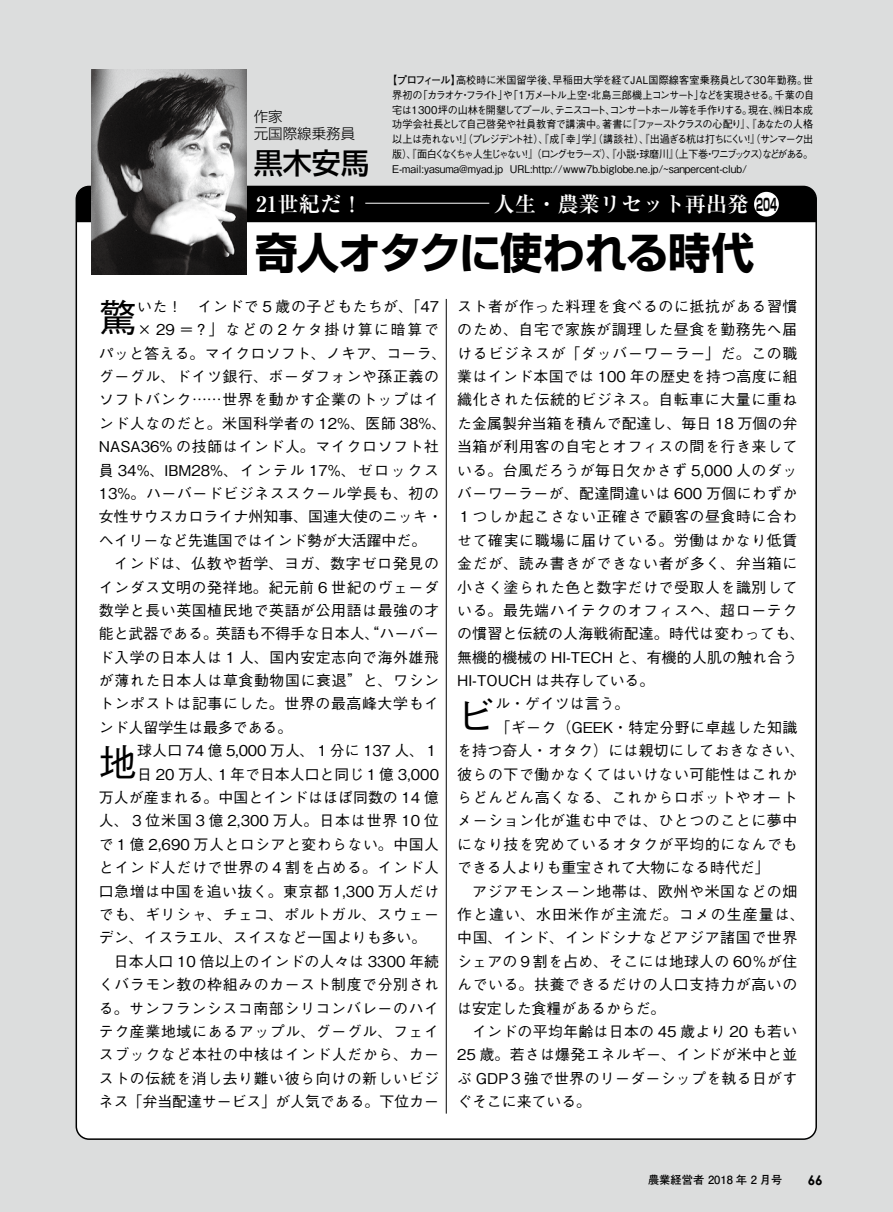
<style>
.page{position:relative;width:893px;height:1212px;background:#dcdddd}
.page>*{position:absolute;margin:0;border:0;box-sizing:border-box;transform-origin:0 0}
.t1{font:700 42.45px "Shin Go Pro";letter-spacing:-.02em;color:#000}
.t2{font:500 38.25px "Gothic BBB Pro";color:#000}
.t3{font:500 28.95px "Shin Go Pro";color:#000}
.t4{font:700 21.3px "Ryumin Pro";color:#fff}
.t5{font:700 16.8px "Shin Go Pro";color:#000;scale:.51 1}
.t6{font:500 14.85px/23.4px "Gothic BBB Pro";letter-spacing:.04em;color:#000}
.t7{font:500 14.85px "Gothic BBB Pro";letter-spacing:-.005em;color:#000}
.t8{font:300 14.4px/17.4px "Shin Go Pro";color:#000}
.ノーマル{font:700 13.5px "Century Gothic";color:#000}
.t9{font:700 11.25px "Futo Go B101 Pro";color:#000}
.t10{font:500 10.65px/14.9px "Gothic BBB Pro";color:#000;scale:.95 1}
.t11{font:500 10.65px "Gothic BBB Pro";letter-spacing:-.11em;color:#000;scale:.95 1}
.t12{font:500 10.65px "Gothic BBB Pro";letter-spacing:-.045em;color:#000;scale:.95 1}
.t13{font:500 10.65px "Gothic BBB Pro";letter-spacing:-.1em;color:#000;scale:.95 1}
.t14{font:500 10.65px "Gothic BBB Pro";letter-spacing:-.16em;color:#000;scale:.95 1}
.t15{font:500 10.65px "Gothic BBB Pro";letter-spacing:-.015em;color:#000;scale:.95 1}
.t16{font:500 10.65px "Gothic BBB Pro";letter-spacing:-.14em;color:#000;scale:.95 1}
.t17{font:500 10.65px "Gothic BBB Pro";letter-spacing:-.01em;color:#000;scale:.95 1}
.t18{font:500 10.65px "Gothic BBB Pro";letter-spacing:.015em;color:#000;scale:.95 1}
.t19{font:700 10.65px "Futo Go B101 Pro";letter-spacing:-.13em;color:#000;scale:.95 1}
</style>
<div class="page">
<div style="left:76px;top:186px;width:740px;height:953px;background:#fff;border-radius:13px"></div>
<div style="left:76px;top:186px;width:740px;height:36px;background:#000"></div>
<img style="left:92px;top:70px;width:155px;height:204px">
<hr style="left:365px;top:203px;width:124px;height:1px;background:#fff">
<div style="left:754px;top:192px;width:25px;height:25px;background:#fff;border-radius:50%"></div>
<hr style="left:446px;top:299px;width:1px;height:814px;background:#000">
<p class="t19" style="left:387px;top:71px;width:79px">【プロフィール】</p>
<p class="t15" style="left:553px;top:71px;width:213px">早稲田大学を経てＪＡＬ国際線客室乗務員として</p>
<p class="t12" style="left:766px;top:71px;width:51px">年勤務 世。</p>
<p class="t18" style="left:456px;top:71px;width:108px">高校時に米国留学後、</p>
<p class="t12" style="left:751px;top:71px;width:19px">３０</p>
<p class="t8" style="left:254px;top:106px;width:103px">作家<br>元国際線乗務員</p>
<p class="t3" style="left:254px;top:139px;width:117px">黒木安馬</p>
<p class="t4" style="left:256px;top:187px;width:108px">21世紀だ！</p>
<p class="t11" style="left:418px;top:86px;width:381px">「カラオケフライト 「や」 1万メートル上空北島三郎機上コンサートなどを実現させる。</p>
<p class="t12" style="left:694px;top:86px;width:12px">」</p>
<p class="t12" style="left:774px;top:86px;width:43px">千葉の自</p>
<p class="t12" style="left:392px;top:86px;width:33px">界初の</p>
<p class="t12" style="left:460px;top:86px;width:12px">・</p>
<p class="t12" style="left:584px;top:86px;width:12px">・</p>
<p class="t13" style="left:392px;top:101px;width:380px">宅は1300坪の山林を開墾してプールテニスコートコンサートホール等を手作りする。</p>
<p class="t12" style="left:605px;top:101px;width:12px">、</p>
<p class="t12" style="left:748px;top:101px;width:34px">現在、</p>
<p class="t12" style="left:774px;top:101px;width:43px">㈱日本成</p>
<p class="t12" style="left:550px;top:101px;width:12px">、</p>
<p class="t16" style="left:627px;top:116px;width:197px">『ファーストクラスの心配り』、『あなたの人格</p>
<p class="t17" style="left:392px;top:116px;width:227px">功学会社長として自己啓発や社員教育で講演中。</p>
<p class="t12" style="left:602px;top:116px;width:33px">著書に</p>
<p class="t11" style="left:456px;top:131px;width:309px">！』（プレジデント社）、『 「成幸学」 』（講談社）、『出過ぎる杭は打ちにくい</p>
<p class="t12" style="left:744px;top:131px;width:75px">！（』サンマーク出</p>
<p class="t12" style="left:392px;top:131px;width:72px">以上は売れない</p>
<p class="t14" style="left:522px;top:146px;width:308px">！』（ロングセラーズ）、『小説球磨川（』上下巻ワニブックスなどがある。</p>
<p class="t10" style="left:510px;top:145px;width:251px;text-indent:-118px">版）『、面白くなくちゃ人生じゃない<br>URL:http://www . b7 biglobe.ne j p. ~/ sanpercent-club/</p>
<p class="t12" style="left:759px;top:146px;width:12px">）</p>
<p class="t12" style="left:633px;top:146px;width:12px">・</p>
<p class="t12" style="left:705px;top:146px;width:12px">・</p>
<p class="t10" style="left:392px;top:160px;width:118px">E-mail:yasuma@myad j p.</p>
<p class="t4" style="left:472px;top:187px;width:278px">　人生・農業リセット再出発</p>
<p class="t5" style="left:756px;top:191px;width:43px">204</p>
<p class="t1" style="left:255px;top:219px;width:501px">奇人オタクに使われる時代</p>
<p class="t6" style="left:137px;top:293px;width:303px">いた！　インドで 5 歳の子どもたちが」、 47</p>
<p class="t2" style="left:99px;top:287px;width:40px">驚</p>
<p class="t6" style="left:99px;top:316px;width:349px;text-indent:38px">× 29 ＝？」などの 2 ケタ掛け算に暗算でパッと答える。マイクロソフト、ノキア、コーラ、グーグル、ドイツ銀行、ボーダフォンや孫正義のソフトバンク……世界を動かす企業のトップはインド人なのだと。米国科学者の 12%、医師 38%、<br>NASA36% の技師はインド人。マイクロソフト社員 34%、IBM28%、インテル 17%、ゼロックス<br>13%。ハーバードビジネススクール学長も、初の女性サウスカロライナ州知事、国連大使のニッキ・ヘイリーなど先進国ではインド勢が大活躍中だ。</p>
<p class="t6" style="left:99px;top:550px;width:342px;text-align:justify;text-indent:15px">インドは、仏教や哲学、ヨガ、数字ゼロ発見のインダス文明の発祥地。紀元前 6 世紀のヴェーダ数学と長い英国植民地で英語が公用語は最強の才能と武器である。英語も不得手な日本人、“ハーバード入学の日本人は 1 人、国内安定志向で海外雄飛が薄れた日本人は草食動物国に衰退”と、ワシントンポストは記事にした。世界の最高峰大学もインド人留学生は最多である。</p>
<p class="t7" style="left:137px;top:739px;width:303px">球人口 74 億 5,000 万人、１分に 137 人、１</p>
<p class="t2" style="left:99px;top:732px;width:40px">地</p>
<p class="t6" style="left:99px;top:760px;width:342px;text-align:justify;text-indent:38px">日 20 万人１、年で日本人口と同じ１億 3,000万人が産まれる。中国とインドはほぼ同数の 14 億人、３位米国３億 2,300 万人。日本は世界 10 位で１億 2,690 万人とロシアと変わらない。中国人とインド人だけで世界の４割を占める。インド人口急増は中国を追い抜く。東京都 1,300 万人だけでも、ギリシャ、チェコ、ポルトガル、スウェーデン、イスラエル、スイスなど一国よりも多い。</p>
<p class="t6" style="left:99px;top:947px;width:342px;text-align:justify;text-indent:15px">日本人口 10 倍以上のインドの人々は 3300 年続くバラモン教の枠組みのカースト制度で分別される。サンフランシスコ南部シリコンバレーのハイテク産業地域にあるアップル、グーグル、フェイスブックなど本社の中核はインド人だから、カーストの伝統を消し去り難い彼ら向けの新しいビジネス「弁当配達サービス」が人気である。下位カー</p>
<p class="t6" style="left:457px;top:293px;width:349px">スト者が作った料理を食べるのに抵抗がある習慣のため、自宅で家族が調理した昼食を勤務先へ届けるビジネスが「ダッバーワーラー」だ。この職業はインド本国では 100 年の歴史を持つ高度に組織化された伝統的ビジネス。自転車に大量に重ねた金属製弁当箱を積んで配達し、毎日 18 万個の弁当箱が利用客の自宅とオフィスの間を行き来している。台風だろうが毎日欠かさず 5,000 人のダッバーワーラーが、配達間違いは 600 万個にわずか<br>１つしか起こさない正確さで顧客の昼食時に合わせて確実に職場に届けている。労働はかなり低賃金だが、読み書きができない者が多く、弁当箱に小さく塗られた色と数字だけで受取人を識別している。最先端ハイテクのオフィスへ、超ローテクの慣習と伝統の人海戦術配達。時代は変わっても、無機的機械の HI-TECH と、有機的人肌の触れ合う<br>HI-TOUCH は共存している。</p>
<p class="t6" style="left:495px;top:690px;width:135px">ル・ゲイツは言う。</p>
<p class="t2" style="left:457px;top:685px;width:40px">ビ</p>
<p class="t6" style="left:457px;top:714px;width:349px;text-indent:38px">「ギーク（GEEK・特定分野に卓越した知識を持つ奇人・オタク）には親切にしておきなさい、彼らの下で働かなくてはいけない可能性はこれからどんどん高くなる、これからロボットやオートメーション化が進む中では、ひとつのことに夢中になり技を究めているオタクが平均的になんでもできる人よりも重宝されて大物になる時代だ「</p>
<p class="t6" style="left:457px;top:877px;width:349px;text-indent:15px">アジアモンスーン地帯は、欧州や米国などの畑作と違い、水田米作が主流だ。コメの生産量は、中国、インド、インドシナなどアジア諸国で世界シェアの９割を占め、そこには地球人の 60％が住んでいる。扶養できるだけの人口支持力が高いのは安定した食糧があるからだ。</p>
<p class="t6" style="left:457px;top:1018px;width:342px;text-align:justify;text-indent:15px">インドの平均年齢は日本の 45 歳より 20 も若い25 歳。若さは爆発エネルギー、インドが米中と並ぶ GDP３強で世界のリーダーシップを執る日がすぐそこに来ている。</p>
<p class="t9" style="left:648px;top:1170px;width:136px">農業経営者 2018 年 2 月号</p>
<p class="ノーマル" style="left:808px;top:1171px;width:17px">66</p>
</div>
